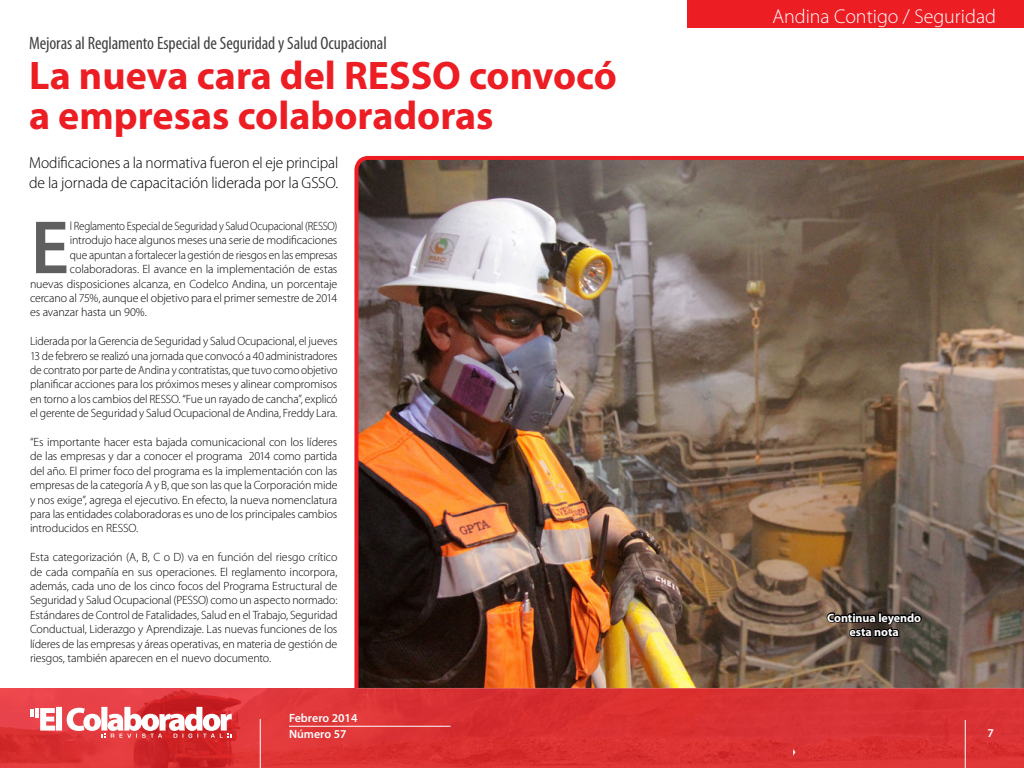
<style>
.page{position:relative;width:1024px;height:768px;background:#fff}
.page>*{position:absolute;margin:0;border:0;box-sizing:border-box;transform-origin:0 0}
.t1{font:600 76.1px "Myriad Pro";color:#5f5f5f}
.t2{font:700 40px/40px "Myriad Pro";color:#ed1d24}
.t3{font:300 20px "Myriad Pro";color:#fff}
.t4{font:condensed 18px "Myriad Pro";letter-spacing:-.005em;color:#424242}
.t5{font:300 16px/20px "Myriad Pro";letter-spacing:-.005em;color:#000;scale:.96 1}
.t6{font:300 12px/14.4px "Myriad Pro";letter-spacing:-.015em;color:#000;text-align:justify}
.t7{font:300 12px "Myriad Pro";letter-spacing:-.015em;color:#000;scale:.92 1}
.t8{font:300 12px "Myriad Pro";letter-spacing:-.015em;color:#000;scale:.95 1}
.t9{font:700 12px/14.4px "Myriad Pro";letter-spacing:-.005em;color:#fff;text-align:center}
.t10{font:600 12px "Myriad Pro";color:#fff}
</style>
<div class="page">
<img style="left:0;top:688px;width:1024px;height:80px">
<hr style="left:965px;top:720px;width:1px;height:48px;background:#fff">
<hr style="left:260px;top:719px;width:1px;height:49px;background:#fff">
<svg style="left:30px;top:707px;width:202px;height:31px"></svg>
<div style="left:687px;top:0;width:337px;height:28px;background:#ed1d24"></div>
<hr style="left:289px;top:726px;width:162px;height:1px;background:#fff">
<svg style="left:793px;top:749px;width:2px;height:6px"></svg>
<img style="left:352px;top:155px;width:672px;height:537px">
<h3 class="t4" style="left:29px;top:32px;width:359px">Mejoras al Reglamento Especial de Seguridad y Salud Ocupacional</h3>
<h2 class="t2" style="left:29px;top:54px;width:589px">La nueva cara del RESSO convocó a empresas colaboradoras</h2>
<h3 class="t5" style="left:29px;top:153px;width:324px">Modificaciones a la normativa fueron el eje principal de la jornada de capacitación liderada por la GSSO.</h3>
<h1 class="t1" style="left:31px;top:199px;width:40px">E</h1>
<p class="t7" style="left:70px;top:219px;width:292px">l Reglamento Especial de Seguridad y Salud Ocupacional (RESSO)</p>
<p class="t6" style="left:70px;top:233px;width:269px">introdujo hace algunos meses una serie de modificaciones</p>
<p class="t8" style="left:70px;top:248px;width:283px">que apuntan a fortalecer la gestión de riesgos en las empresas</p>
<p class="t6" style="left:70px;top:262px;width:269px">colaboradoras. El avance en la implementación de estas</p>
<p class="t6" style="left:30px;top:276px;width:309px">nuevas disposiciones alcanza, en Codelco Andina, un porcentaje</p>
<p class="t6" style="left:30px;top:291px;width:309px">cercano al 75%, aunque el objetivo para el primer semestre de 2014</p>
<p class="t6" style="left:30px;top:305px;width:118px">es avanzar hasta un 90%.</p>
<p class="t6" style="left:30px;top:334px;width:309px">Liderada por la Gerencia de Seguridad y Salud Ocupacional, el jueves 13 de febrero se realizó una jornada que convocó a 40 administradores de contrato por parte de Andina y contratistas, que tuvo como objetivo planificar acciones para los próximos meses y alinear compromisos en torno a los cambios del RESSO. “Fue un rayado de cancha”, explicó el gerente de Seguridad y Salud Ocupacional de Andina, Freddy Lara.</p>
<p class="t6" style="left:30px;top:435px;width:309px">“Es importante hacer esta bajada comunicacional con los líderes de las empresas y dar a conocer el programa 2014 como partida del año. El primer foco del programa es la implementación con las empresas de la categoría A y B, que son las que la Corporación mide y nos exige”, agrega el ejecutivo. En efecto, la nueva nomenclatura para las entidades colaboradoras es uno de los principales cambios introducidos en RESSO.</p>
<p class="t6" style="left:30px;top:550px;width:309px">Esta categorización (A, B, C o D) va en función del riesgo crítico de cada compañía en sus operaciones. El reglamento incorpora, además, cada uno de los cinco focos del Programa Estructural de Seguridad y Salud Ocupacional (PESSO) como un aspecto normado:<br>Estándares de Control de Fatalidades, Salud en el Trabajo, Seguridad Conductual, Liderazgo y Aprendizaje. Las nuevas funciones de los líderes de las empresas y áreas operativas, en materia de gestión de riesgos, también aparecen en el nuevo documento.</p>
<p class="t10" style="left:289px;top:710px;width:70px">Febrero 2014</p>
<h3 class="t3" style="left:772px;top:4px;width:225px">Andina Contigo / Seguridad</h3>
<p class="t9" style="left:827px;top:610px;width:95px">Continua leyendo esta nota</p>
<p class="t10" style="left:289px;top:726px;width:59px">Número 57</p>
<p class="t10" style="left:988px;top:725px;width:8px">7</p>
</div>
